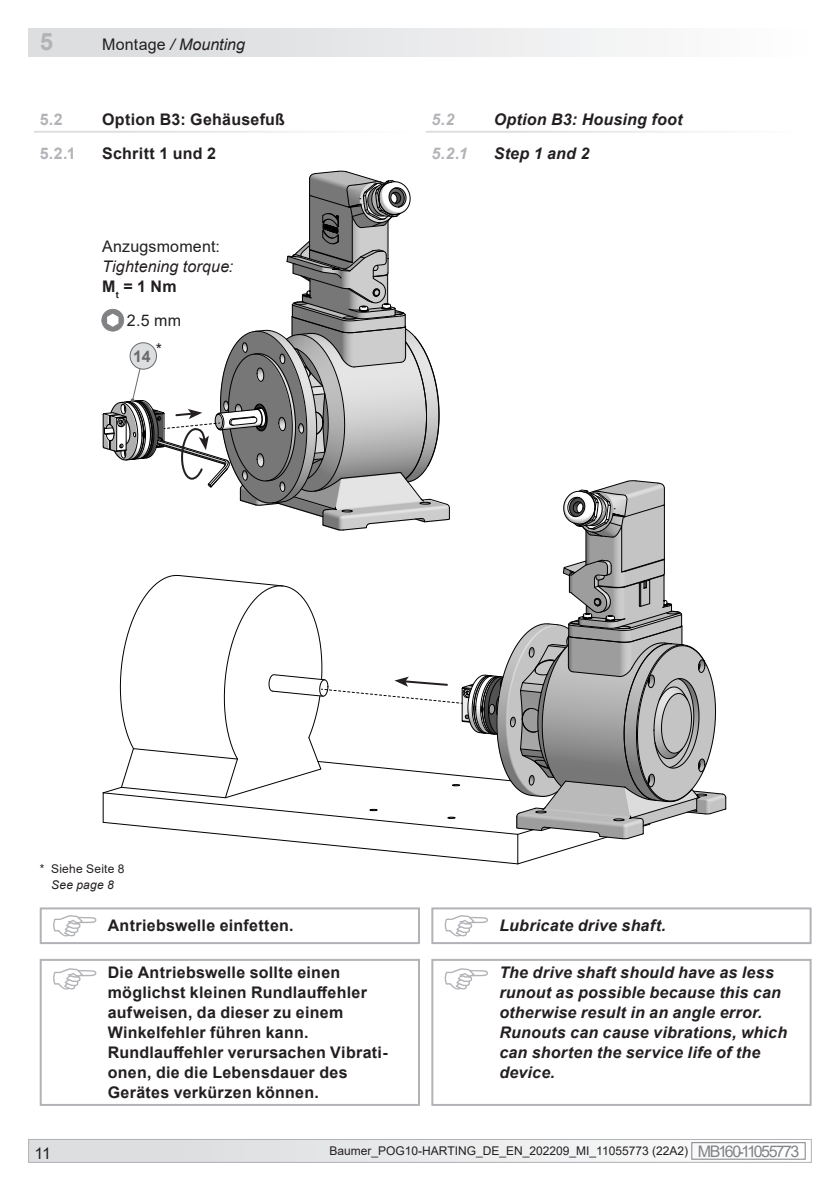
<style>
.page{position:relative;width:840px;height:1191px;background:#fff}
.page>*{position:absolute;margin:0;border:0;box-sizing:border-box;transform-origin:0 0}
.t1{font:700 24px "Arial";color:#b2b3b7}
.t2{font:700 16px/20px "Arial";letter-spacing:.015em;color:#231f20}
.t3{font:italic 700 16px/20px "Arial";letter-spacing:.015em;color:#231f20}
.t4{font:italic 16px/20px "Arial";letter-spacing:.005em;color:#231f20}
.t5{font:16px "Arial";letter-spacing:.01em;color:#231f20}
.t6{font:700 16px "Arial";color:#b2b3b7}
.t7{font:italic 700 16px "Arial";color:#b2b3b7}
.t8{font:700 16px "Arial";color:#67696b}
.t9{font:12px "Arial";color:#231f20}
.t10{font:12px "Arial";letter-spacing:.02em;color:#231f20}
.t11{font:italic 12px "Arial";letter-spacing:.02em;color:#231f20}
.s1{font-style:normal}
.s2{font-weight:700;font-style:normal}
.s3{font-size:16px;color:#808285}
</style>
<div class="page">
<div style="left:28px;top:28px;width:783px;height:29px;background:linear-gradient(to right,#d8d9db,#fdfdfd)"></div>
<div style="left:29px;top:1139px;width:781px;height:23px;background:linear-gradient(to right,#dbdcde,#f6f6f7)"></div>
<div style="left:691px;top:1142px;width:114px;height:17px;border:1px solid #808285"></div>
<div style="left:28px;top:1139px;width:783px;height:23px;border:1px solid #b2b3b7"></div>
<svg style="left:101px;top:171px;width:625px;height:693px"></svg>
<svg style="left:53px;top:915px;width:43px;height:21px"></svg>
<div style="left:40px;top:907px;width:380px;height:37px;border:2px solid #b2b3b7"></div>
<svg style="left:444px;top:915px;width:43px;height:21px"></svg>
<div style="left:431px;top:907px;width:380px;height:37px;border:2px solid #b2b3b7"></div>
<svg style="left:53px;top:968px;width:43px;height:21px"></svg>
<div style="left:40px;top:959px;width:380px;height:147px;border:2px solid #b2b3b7"></div>
<svg style="left:444px;top:968px;width:43px;height:21px"></svg>
<div style="left:431px;top:959px;width:380px;height:147px;border:2px solid #b2b3b7"></div>
<h1 class="t1" style="left:40px;top:24px;width:15px">5</h1>
<p class="t4" style="left:102px;top:34px;width:144px"><span class="s1">Montage</span> / Mounting</p>
<p class="t6" style="left:40px;top:108px;width:25px">5.2</p>
<p class="t2" style="left:102px;top:110px;width:184px">Option B3: Gehäusefuß</p>
<p class="t6" style="left:40px;top:142px;width:37px">5.2.1</p>
<p class="t2" style="left:102px;top:144px;width:115px">Schritt 1 und 2</p>
<p class="t5" style="left:102px;top:236px;width:119px">Anzugsmoment:</p>
<p class="t4" style="left:102px;top:257px;width:133px">Tightening torque:<br><span class="s2">M</span><sub>t</sub> <span class="s2">= 1 Nm</span></p>
<p class="t5" style="left:127px;top:309px;width:56px">2.5 mm</p>
<p class="t8" style="left:133px;top:345px;width:31px">14 <sup>*</sup></p>
<p class="t7" style="left:431px;top:109px;width:25px">5.2</p>
<p class="t3" style="left:493px;top:110px;width:190px">Option B3: Housing foot</p>
<p class="t7" style="left:431px;top:143px;width:38px">5.2.1</p>
<p class="t3" style="left:493px;top:144px;width:97px">Step 1 and 2</p>
<p class="t10" style="left:40px;top:860px;width:86px">* Siehe Seite 8</p>
<p class="t11" style="left:51px;top:877px;width:64px">See page 8</p>
<p class="t2" style="left:108px;top:915px;width:187px">Antriebswelle einfetten.</p>
<p class="t3" style="left:499px;top:915px;width:168px">Lubricate drive shaft.</p>
<p class="t2" style="left:108px;top:962px;width:281px">Die Antriebswelle sollte einen möglichst kleinen Rundlauffehler aufweisen, da dieser zu einem<br>Winkelfehler führen kann.<br>Rundlauffehler verursachen Vibrati&shy;onen, die die Lebensdauer des<br>Gerätes verkürzen können.</p>
<p class="t3" style="left:499px;top:963px;width:289px">The drive shaft should have as less runout as possible because this can otherwise result in an angle error.<br>Runouts can cause vibrations, which can shorten the service life of the device.</p>
<p class="t5" style="left:35px;top:1142px;width:18px">11</p>
<p class="t9" style="left:329px;top:1143px;width:471px">Baumer_POG10-HARTING_DE_EN_202209_MI_11055773 (22A2) <span class="s3">MB160 - 11055773</span></p>
</div>
